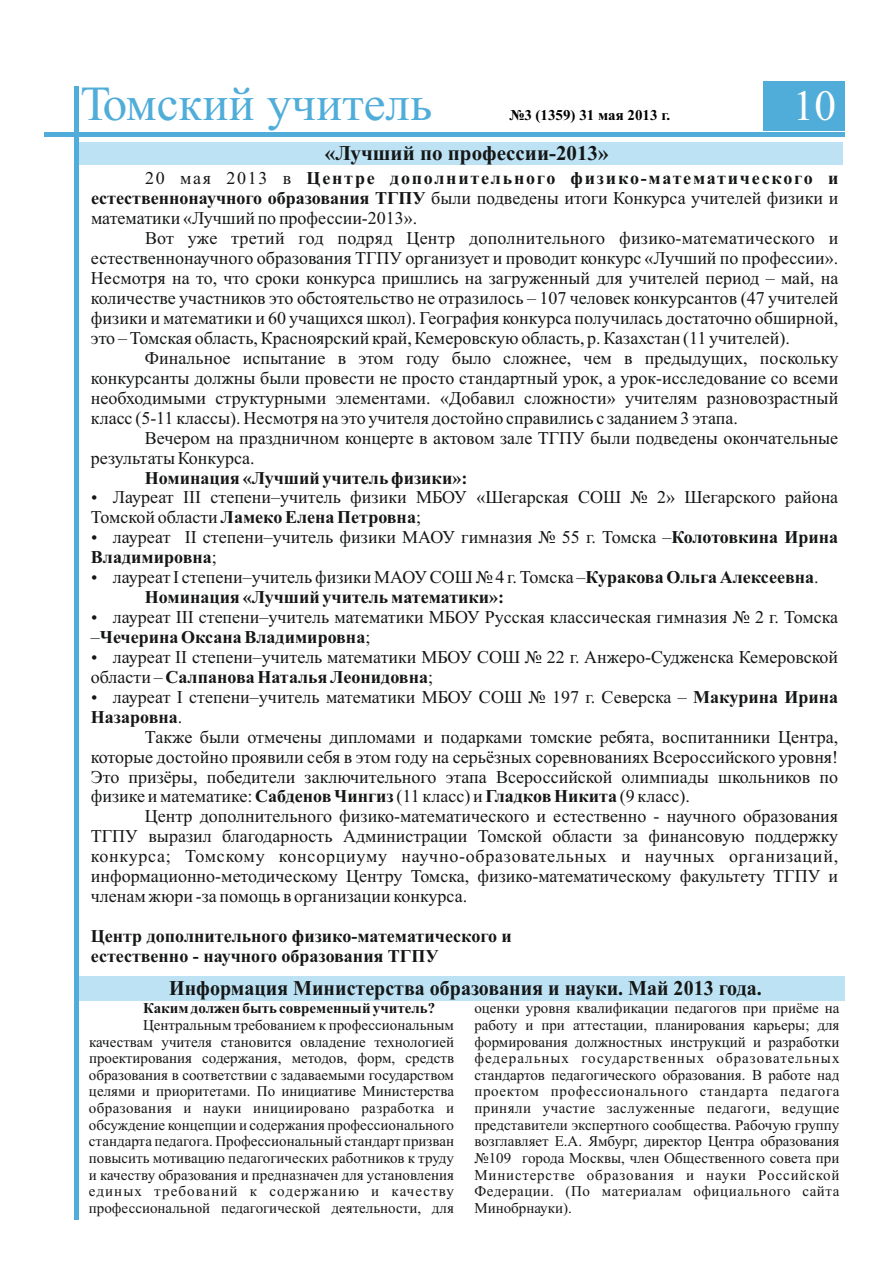
<style>
.page{position:relative;width:893px;height:1263px;background:#fff}
.page>*{position:absolute;margin:0;border:0;box-sizing:border-box;transform-origin:0 0}
.t1{font:49.05px "Times New Roman";color:#50add9}
.t2{font:43.2px "Times New Roman";color:#fff}
.t3{font:700 21px "Times New Roman";color:#151616;scale:.95 1}
.t4{font:700 21px "Times New Roman";color:#151616}
.t5{font:18px/20px "Times New Roman";color:#151616}
.t6{font:700 18px/20px "Times New Roman";color:#151616}
.t7{font:15px "Times New Roman";color:#151616}
.t8{font:15px "Times New Roman";letter-spacing:.045em;color:#151616}
.t9{font:15px "Times New Roman";letter-spacing:.065em;color:#151616}
.t10{font:15px "Times New Roman";letter-spacing:.03em;color:#151616}
.t11{font:15px "Times New Roman";letter-spacing:.025em;color:#151616}
.t12{font:15px "Times New Roman";letter-spacing:.035em;color:#151616}
.t13{font:15px "Times New Roman";letter-spacing:.055em;color:#151616}
.t14{font:15px "Times New Roman";letter-spacing:.07em;color:#151616}
.t15{font:700 15px "Times New Roman";color:#151616}
.t16{font:700 15px "Times New Roman";color:#000}
.s1{font-weight:700}
.s2{font-weight:400}
</style>
<div class="page">
<hr style="left:44px;top:132px;width:801px;height:4px;background:#50add9">
<div style="left:763px;top:82px;width:81px;height:49px;background:#50add9"></div>
<div style="left:79px;top:143px;width:763px;height:22px;background:#bce2f4"></div>
<hr style="left:75px;top:86px;width:4px;height:1133px;background:#50add9">
<div style="left:79px;top:976px;width:765px;height:25px;background:#bce2f4"></div>
<h1 class="t1" style="left:80px;top:86px;width:353px">Томский учитель</h1>
<p class="t16" style="left:509px;top:110px;width:162px">№3 (1359) 31 мая 2013 г.</p>
<h2 class="t2" style="left:793px;top:90px;width:45px">10</h2>
<p class="t4" style="left:325px;top:145px;width:285px">«Лучший по профессии-2013»</p>
<p class="t5" style="left:91px;top:170px;width:749px;text-align:justify;text-indent:54px">20 мая 2013 в <span class="s1">Центре дополнительного физико-математического и естественнонаучного образования ТГПУ</span> были подведены итоги Конкурса учителей физики и математики «Лучший по профессии-2013».</p>
<p class="t5" style="left:91px;top:230px;width:749px;text-align:justify;text-indent:54px">Вот уже третий год подряд Центр дополнительного физико-математического и естественнонаучного образования ТГПУ организует и проводит конкурс «Лучший по профессии».<br>Несмотря на то, что сроки конкурса пришлись на загруженный для учителей период – май, на количестве участников это обстоятельство не отразилось – 107 человек конкурсантов (47 учителей физики и математики и 60 учащихся школ). География конкурса получилась достаточно обширной, это – Томская область, Красноярский край, Кемеровскую область, р. Казахстан (11 учителей).</p>
<p class="t5" style="left:91px;top:350px;width:749px;text-align:justify;text-indent:54px">Финальное испытание в этом году было сложнее, чем в предыдущих, поскольку конкурсанты должны были провести не просто стандартный урок, а урок-исследование со всеми необходимыми структурными элементами. «Добавил сложности» учителям разновозрастный класс (5-11 классы). Несмотря на это учителя достойно справились с заданием 3 этапа.</p>
<p class="t5" style="left:91px;top:429px;width:749px;text-indent:54px">Вечером на праздничном концерте в актовом зале ТГПУ были подведены окончательные результаты Конкурса.</p>
<p class="t6" style="left:145px;top:469px;width:324px">Номинация «Лучший учитель физики»:</p>
<p class="t5" style="left:91px;top:489px;width:749px;text-indent:22px">Лауреат III степени–учитель физики МБОУ «Шегарская СОШ № 2» Шегарского района<br>Томской области <span class="s1">Ламеко Елена Петровна</span>;</p>
<p class="t5" style="left:91px;top:529px;width:749px;text-indent:22px">лауреат II степени–учитель физики МАОУ гимназия № 55 г. Томска –<span class="s1">Колотовкина Ирина<br>Владимировна</span>;</p>
<p class="t6" style="left:145px;top:569px;width:675px;text-indent:-32px"><span class="s2">лауреат I степени–учитель физики МАОУ СОШ № 4 г. Томска –</span>Куракова Ольга Алексеевна<span class="s2">.<br></span>Номинация «Лучший учитель математики»:</p>
<p class="t5" style="left:91px;top:609px;width:749px;text-indent:22px">лауреат III степени–учитель математики МБОУ Русская классическая гимназия № 2 г. Томска –<span class="s1">Чечерина Оксана Владимировна</span>;</p>
<p class="t5" style="left:91px;top:649px;width:749px;text-indent:22px">лауреат II степени–учитель математики МБОУ СОШ № 22 г. Анжеро-Судженска Кемеровской области – <span class="s1">Салпанова Наталья Леонидовна</span>;</p>
<p class="t5" style="left:91px;top:688px;width:749px;text-indent:22px">лауреат I степени–учитель математики МБОУ СОШ № 197 г. Северска – <span class="s1">Макурина Ирина<br>Назаровна</span>.</p>
<p class="t5" style="left:91px;top:728px;width:749px;text-align:justify;text-indent:54px">Также были отмечены дипломами и подарками томские ребята, воспитанники Центра, которые достойно проявили себя в этом году на серьёзных соревнованиях Всероссийского уровня!<br>Это призёры, победители заключительного этапа Всероссийской олимпиады школьников по физике и математике: <span class="s1">Сабденов Чингиз</span> (11 класс) и <span class="s1">Гладков Никита</span> (9 класс).</p>
<p class="t5" style="left:91px;top:808px;width:749px;text-align:justify;text-indent:54px">Центр дополнительного физико-математического и естественно - научного образования ТГПУ выразил благодарность Администрации Томской области за финансовую поддержку конкурса; Томскому консорциуму научно-образовательных и научных организаций, информационно-методическому Центру Томска, физико-математическому факультету ТГПУ и членам жюри -за помощь в организации конкурса.</p>
<p class="t6" style="left:91px;top:928px;width:423px">Центр дополнительного физико-математического и естественно - научного образования ТГПУ</p>
<p class="t3" style="left:169px;top:980px;width:625px">Информация Министерства образования и науки. Май 2013 года.</p>
<p class="t15" style="left:143px;top:1003px;width:294px">Каким должен быть современный учитель?</p>
<p class="t7" style="left:474px;top:1003px;width:367px">оценки уровня квалификации педагогов при приёме на</p>
<p class="t7" style="left:143px;top:1020px;width:313px">Центральным требованием к профессиональным</p>
<p class="t7" style="left:474px;top:1020px;width:367px">работу и при аттестации, планирования карьеры; для</p>
<p class="t7" style="left:89px;top:1036px;width:367px">качествам учителя становится овладение технологией</p>
<p class="t7" style="left:474px;top:1036px;width:367px">формирования должностных инструкций и разработки</p>
<p class="t7" style="left:89px;top:1053px;width:367px">проектирования содержания, методов, форм, средств</p>
<p class="t9" style="left:474px;top:1053px;width:367px">федеральных государственных образовательных</p>
<p class="t7" style="left:89px;top:1069px;width:367px">образования в соответствии с задаваемыми государством</p>
<p class="t7" style="left:474px;top:1069px;width:367px">стандартов педагогического образования. В работе над</p>
<p class="t7" style="left:89px;top:1086px;width:367px">целями и приоритетами. По инициативе Министерства</p>
<p class="t8" style="left:474px;top:1086px;width:367px">проектом профессионального стандарта педагога</p>
<p class="t11" style="left:89px;top:1103px;width:367px">образования и науки инициировано разработка и</p>
<p class="t10" style="left:474px;top:1103px;width:367px">приняли участие заслуженные педагоги, ведущие</p>
<p class="t7" style="left:89px;top:1119px;width:367px">обсуждение концепции и содержания профессионального</p>
<p class="t7" style="left:474px;top:1119px;width:367px">представители экспертного сообщества. Рабочую группу</p>
<p class="t7" style="left:89px;top:1136px;width:367px">стандарта педагога. Профессиональный стандарт призван</p>
<p class="t7" style="left:474px;top:1136px;width:367px">возглавляет Е.А. Ямбург, директор Центра образования</p>
<p class="t7" style="left:89px;top:1152px;width:367px">повысить мотивацию педагогических работников к труду</p>
<p class="t7" style="left:474px;top:1152px;width:367px">№109 города Москвы, член Общественного совета при</p>
<p class="t7" style="left:89px;top:1169px;width:367px">и качеству образования и предназначен для установления</p>
<p class="t13" style="left:474px;top:1169px;width:367px">Министерстве образования и науки Российской</p>
<p class="t14" style="left:89px;top:1186px;width:367px">единых требований к содержанию и качеству</p>
<p class="t12" style="left:474px;top:1186px;width:367px">Федерации. (По материалам официального сайта</p>
<p class="t7" style="left:89px;top:1202px;width:367px">профессиональной педагогической деятельности, для</p>
<p class="t7" style="left:474px;top:1202px;width:99px">Минобрнауки).</p>
</div>
